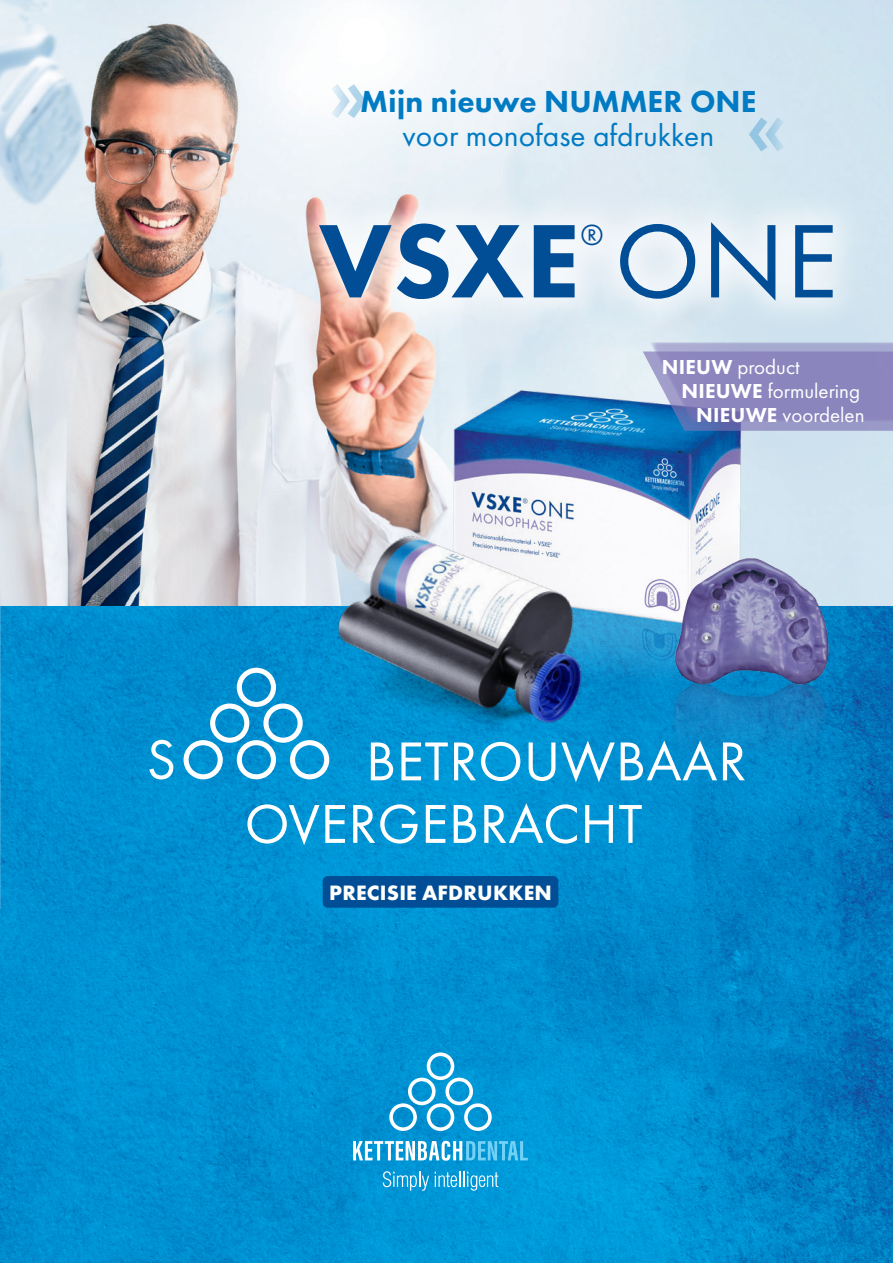
<style>
.page{position:relative;width:893px;height:1263px;background:#fff}
.page>*{position:absolute;margin:0;border:0;box-sizing:border-box;transform-origin:0 0}
.t1{font:800 108.3px "Futura PT";color:#014e96}
.t2{font:57.45px "Futura PT";color:#fff}
.t3{font:56.7px/62.6px "Futura PT";letter-spacing:.01em;color:#fff}
.t4{font:31.5px "Futura PT";color:#007ac2}
.t5{font:800 31.5px "Futura PT";color:#007ac2}
.t6{font:30.45px "Futura PT";color:#014e96}
.t7{font:700 21.6px "Futura PT";letter-spacing:.01em;color:#fff}
.t8{font:21px "Futura PT";color:#fff}
.s1{font-weight:400}
.s2{font-weight:800}
</style>
<div class="page">
<img style="left:0;top:0;width:893px;height:606px">
<img style="left:0;top:606px;width:893px;height:657px">
<svg style="left:353px;top:1141px;width:175px;height:20px"></svg>
<svg style="left:383px;top:1171px;width:46px;height:20px"></svg>
<svg style="left:435px;top:1171px;width:63px;height:20px"></svg>
<svg style="left:389px;top:1052px;width:103px;height:79px"></svg>
<div style="left:323px;top:876px;width:235px;height:32px;background:#014e96;border-radius:5px"></div>
<div style="left:284px;top:188px;width:584px;height:147px;background:#fff;opacity:.7"></div>
<svg style="left:331px;top:84px;width:35px;height:34px"></svg>
<svg style="left:749px;top:118px;width:35px;height:33px"></svg>
<img style="left:368px;top:361px;width:467px;height:347px">
<img style="left:664px;top:556px;width:171px;height:130px">
<img style="left:289px;top:465px;width:343px;height:343px">
<img style="left:666px;top:681px;width:171px;height:130px">
<svg style="left:643px;top:342px;width:250px;height:89px;background:#8b8dc2"></svg>
<img style="left:0;top:39px;width:29px;height:363px">
<svg style="left:184px;top:668px;width:145px;height:111px"></svg>
<h3 class="t5" style="left:360px;top:90px;width:398px">Mijn nieuwe NUMMER ONE</h3>
<h3 class="t4" style="left:403px;top:123px;width:313px">voor monofase afdrukken</h3>
<h1 class="t1" style="left:319px;top:219px;width:521px">VSXE <span class="s1">ONE</span></h1>
<h3 class="t6" style="left:581px;top:223px;width:24px">®</h3>
<p class="t8" style="left:662px;top:358px;width:139px"><span class="s2">NIEUW</span> product</p>
<p class="t8" style="left:681px;top:382px;width:180px"><span class="s2">NIEUWE</span> formulering</p>
<p class="t8" style="left:696px;top:406px;width:170px"><span class="s2">NIEUWE</span> voordelen</p>
<h2 class="t2" style="left:146px;top:736px;width:31px">S</h2>
<h3 class="t3" style="left:245px;top:735px;width:503px;text-indent:121px">BETROUWBAAR<br>OVERGEBRACHT</h3>
<p class="t7" style="left:329px;top:885px;width:224px">PRECISIE AFDRUKKEN</p>
</div>
